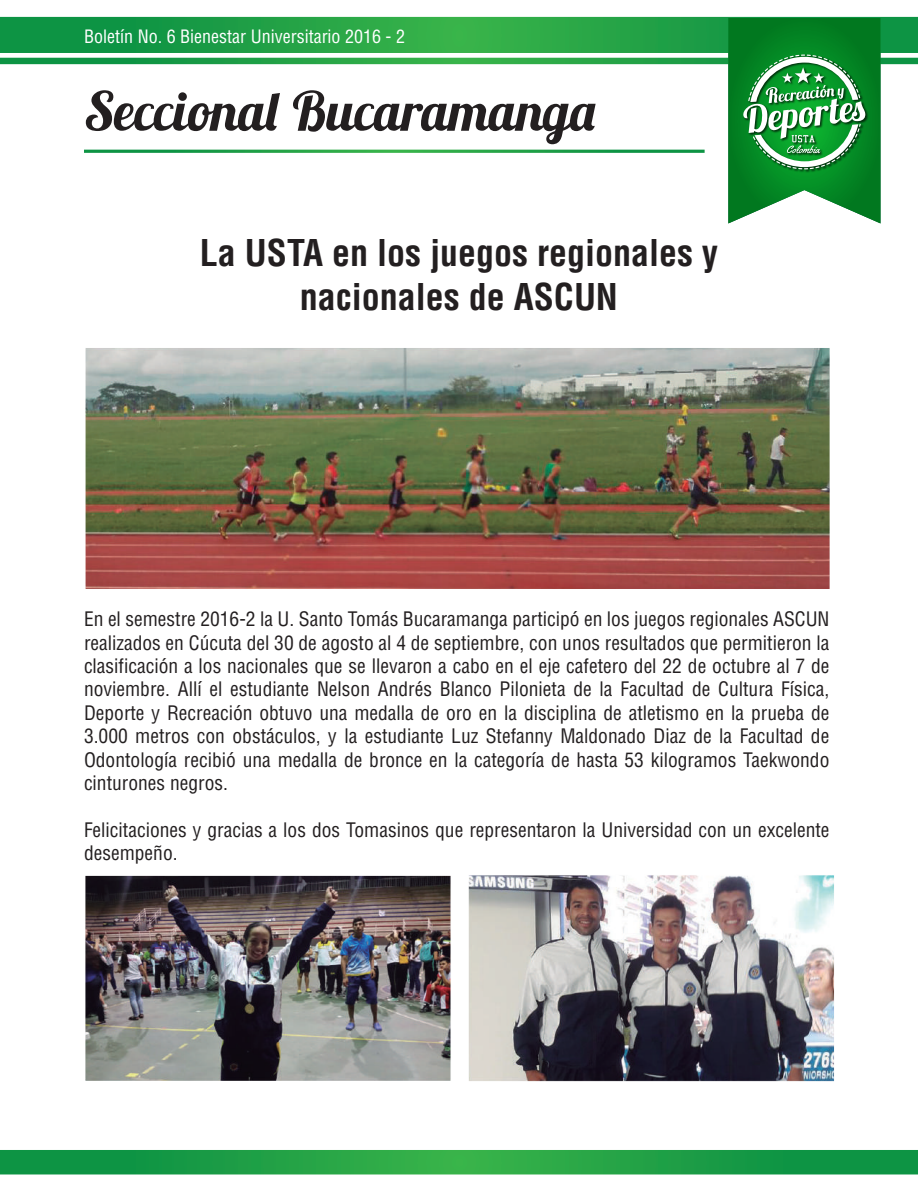
<style>
.page{position:relative;width:918px;height:1188px;background:#fff}
.page>*{position:absolute;margin:0;border:0;box-sizing:border-box;transform-origin:0 0}
.t1{font:54px "Lobster 1.3";color:#231f20}
.t2{font:700 condensed 36px/43.2px "Helvetica";color:#231f20;text-align:center}
.t3{font:condensed 19.5px/23.4px "Helvetica";color:#231f20;text-align:justify}
.t4{font:condensed 18px "Helvetica";color:#fff}
</style>
<div class="page">
<img style="left:0;top:16px;width:844px;height:1159px">
<svg style="left:0;top:1150px;width:918px;height:24px;background:#1d9f45"></svg>
<svg style="left:0;top:17px;width:918px;height:206px"></svg>
<p class="t4" style="left:84px;top:25px;width:322px">Boletín No. 6 Bienestar Universitario 2016 - 2</p>
<h1 class="t1" style="left:84px;top:77px;width:514px">Seccional Bucaramanga</h1>
<h2 class="t2" style="left:200px;top:232px;width:520px">La USTA en los juegos regionales y nacionales de ASCUN</h2>
<p class="t3" style="left:84px;top:607px;width:747px">En el semestre 2016-2 la U. Santo Tomás Bucaramanga participó en los juegos regionales ASCUN realizados en Cúcuta del 30 de agosto al 4 de septiembre, con unos resultados que permitieron la clasificación a los nacionales que se llevaron a cabo en el eje cafetero del 22 de octubre al 7 de noviembre. Allí el estudiante Nelson Andrés Blanco Pilonieta de la Facultad de Cultura Física, Deporte y Recreación obtuvo una medalla de oro en la disciplina de atletismo en la prueba de 3.000 metros con obstáculos, y la estudiante Luz Stefanny Maldonado Diaz de la Facultad de Odontología recibió una medalla de bronce en la categoría de hasta 53 kilogramos Taekwondo cinturones negros.</p>
<p class="t3" style="left:84px;top:818px;width:747px">Felicitaciones y gracias a los dos Tomasinos que representaron la Universidad con un excelente desempeño.</p>
</div>
